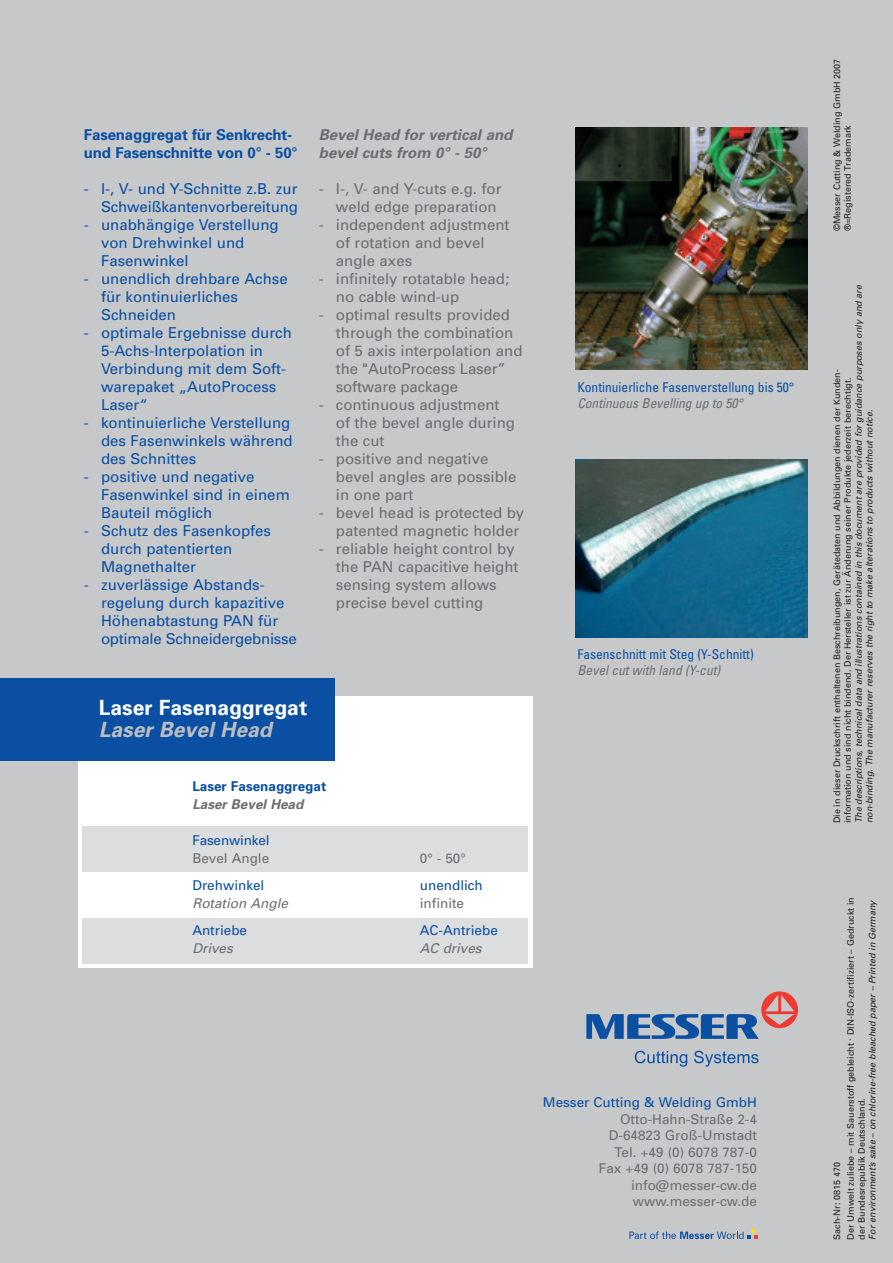
<style>
.page{position:relative;width:893px;height:1263px;background:#c7c8ca}
.page>*{position:absolute;margin:0;border:0;box-sizing:border-box;transform-origin:0 0}
.t1{font:700 21px "Univers";color:#fff}
.t2{font:italic 700 21px "Univers";color:#bcbdc0}
.t3{font:15px/18px "Univers";color:#0a4fa2}
.t4{font:15px/18px "Univers";color:#6c6d70}
.t5{font:700 15px/18px "Univers";letter-spacing:-.01em;color:#0a4fa2}
.t6{font:italic 700 15px/18px "Univers";color:#6c6d70}
.t7{font:13.5px/16.5px "Univers";color:#6c6d70;text-align:right}
.t8{font:13.5px "Univers";color:#0a4fa2}
.t9{font:condensed 13.5px "Univers";color:#0a4fa2}
.t10{font:italic condensed 13.5px "Univers";color:#6c6d70}
.t11{font:italic 13.5px "Univers";color:#6c6d70}
.t12{font:700 13.5px "Univers";color:#0a4fa2}
.t13{font:italic 700 13.5px "Univers";color:#6c6d70}
.t14{font:9px/10.8px "Univers";color:#231f20}
.t15{font:italic 9px/10.8px "Univers";color:#231f20}
</style>
<div class="page">
<svg style="left:586px;top:991px;width:212px;height:48px"></svg>
<svg style="left:635px;top:1051px;width:52px;height:16px"></svg>
<svg style="left:694px;top:1051px;width:64px;height:16px"></svg>
<svg style="left:629px;top:1229px;width:129px;height:10px"></svg>
<img style="left:575px;top:459px;width:233px;height:179px">
<img style="left:575px;top:128px;width:233px;height:241px">
<div style="left:78px;top:696px;width:454px;height:272px;background:#fff"></div>
<div style="left:0;top:678px;width:334px;height:83px;background:#0a4fa2"></div>
<div style="left:83px;top:826px;width:445px;height:46px;background:#dcdddf"></div>
<div style="left:83px;top:918px;width:445px;height:46px;background:#dcdddf"></div>
<p class="t5" style="left:84px;top:127px;width:215px">Fasenaggregat für Senkrecht&shy;und Fasenschnitte von 0° - 50°</p>
<p class="t3" style="left:84px;top:181px;width:215px;text-align:right">- I-, V- und Y-Schnitte z.B. zur<br>Schweißkantenvorbereitung</p>
<p class="t3" style="left:101px;top:217px;width:179px;text-indent:-17px">- unabhängige Verstellung von Drehwinkel und<br>Fasenwinkel</p>
<p class="t3" style="left:101px;top:271px;width:188px;text-indent:-17px">- unendlich drehbare Achse für kontinuierliches<br>Schneiden</p>
<p class="t3" style="left:101px;top:325px;width:192px;text-indent:-17px">- optimale Ergebnisse durch<br>5-Achs-Interpolation in<br>Verbindung mit dem Soft&shy;warepaket „AutoProcess<br>Laser“</p>
<p class="t3" style="left:101px;top:415px;width:193px;text-indent:-17px">- kontinuierliche Verstellung des Fasenwinkels während des Schnittes</p>
<p class="t3" style="left:101px;top:469px;width:190px;text-indent:-17px">- positive und negative<br>Fasenwinkel sind in einem<br>Bauteil möglich</p>
<p class="t3" style="left:101px;top:523px;width:172px;text-indent:-17px">- Schutz des Fasenkopfes durch patentierten<br>Magnethalter</p>
<p class="t3" style="left:101px;top:577px;width:197px;text-indent:-17px">- zuverlässige Abstands&shy;regelung durch kapazitive<br>Höhenabtastung PAN für optimale Schneidergebnisse</p>
<p class="t6" style="left:319px;top:127px;width:195px">Bevel Head for vertical and bevel cuts from 0° - 50°</p>
<p class="t4" style="left:336px;top:181px;width:167px;text-indent:-17px">- I-, V- and Y-cuts e.g. for weld edge preparation</p>
<p class="t4" style="left:336px;top:217px;width:175px;text-indent:-17px">- independent adjustment of rotation and bevel angle axes</p>
<p class="t4" style="left:336px;top:271px;width:175px;text-indent:-17px">- infinitely rotatable head; no cable wind-up</p>
<p class="t4" style="left:336px;top:307px;width:188px;text-indent:-17px">- optimal results provided through the combination of 5 axis interpolation and the "AutoProcess Laser” software package</p>
<p class="t4" style="left:336px;top:397px;width:181px;text-indent:-17px">- continuous adjustment of the bevel angle during the cut</p>
<p class="t4" style="left:336px;top:451px;width:182px;text-indent:-17px">- positive and negative bevel angles are possible in one part</p>
<p class="t4" style="left:336px;top:505px;width:190px;text-indent:-17px">- bevel head is protected by patented magnetic holder</p>
<p class="t4" style="left:336px;top:541px;width:184px;text-indent:-17px">- reliable height control by the PAN capacitive height sensing system allows precise bevel cutting</p>
<h1 class="t1" style="left:99px;top:699px;width:210px">Laser Fasenaggregat</h1>
<h1 class="t2" style="left:99px;top:722px;width:174px">Laser Bevel Head</h1>
<p class="t12" style="left:192px;top:781px;width:135px">Laser Fasenaggregat</p>
<p class="t13" style="left:192px;top:799px;width:113px">Laser Bevel Head</p>
<p class="t8" style="left:192px;top:835px;width:79px">Fasenwinkel</p>
<p class="t7" style="left:192px;top:851px;width:78px">Bevel Angle</p>
<p class="t7" style="left:420px;top:851px;width:48px">0° - 50°</p>
<p class="t8" style="left:192px;top:880px;width:74px">Drehwinkel</p>
<p class="t8" style="left:420px;top:880px;width:65px">unendlich</p>
<p class="t11" style="left:192px;top:898px;width:97px">Rotation Angle</p>
<p class="t7" style="left:420px;top:896px;width:46px">infinite</p>
<p class="t8" style="left:192px;top:925px;width:56px">Antriebe</p>
<p class="t8" style="left:420px;top:925px;width:80px">AC-Antriebe</p>
<p class="t11" style="left:192px;top:943px;width:42px">Drives</p>
<p class="t11" style="left:420px;top:943px;width:63px">AC drives</p>
<p class="t9" style="left:577px;top:382px;width:218px">Kontinuierliche Fasenverstellung bis 50°</p>
<p class="t10" style="left:577px;top:399px;width:167px">Continuous Bevelling up to 50°</p>
<p class="t9" style="left:577px;top:649px;width:178px">Fasenschnitt mit Steg (Y-Schnitt)</p>
<p class="t10" style="left:577px;top:665px;width:144px">Bevel cut with land (Y-cut)</p>
<p class="t8" style="left:543px;top:1097px;width:215px">Messer Cutting &amp; Welding GmbH</p>
<p class="t7" style="left:599px;top:1112px;width:159px">Otto-Hahn-Straße 2-4<br>D-64823 Groß-Umstadt<br>Tel. +49 (0) 6078 787-0<br>Fax +49 (0) 6078 787-150 info@messer-cw.de www.messer-cw.de</p>
<p class="t14" style="left:832px;top:231px;width:174px;rotate:-90deg">©Messer Cutting &amp; Welding GmbH 2007 ®=Registered Trademark</p>
<p class="t15" style="left:854px;top:823px;width:540px;rotate:-90deg">The descriptions, technical data and illustrations contained in this document are provided for guidance purposes only and are non-binding. The manufacturer reserves the right to make alterations to products without notice.</p>
<p class="t14" style="left:832px;top:823px;width:456px;rotate:-90deg">Die in dieser Druckschrift enthaltenen Beschreibungen, Gerätedaten und Abbildungen dienen der Kunden&shy;information und sind nicht bindend. Der Hersteller ist zur Änderung seiner Produkte jederzeit berechtigt.</p>
<p class="t14" style="left:831px;top:1240px;width:344px;line-height:13.8px;rotate:-90deg">Sach-Nr: 0815 470<br>Der Umwelt zuliebe – mit Sauerstoff gebleicht . DIN-ISO-zertifiziert – Gedruckt in</p>
<p class="t15" style="left:868px;top:1240px;width:341px;rotate:-90deg">For environment s’ sake – on chlorine-free bleached paper – Printed in Germany</p>
<p class="t14" style="left:857px;top:1240px;width:143px;rotate:-90deg">der Bundesrepublik Deutschland.</p>
</div>
